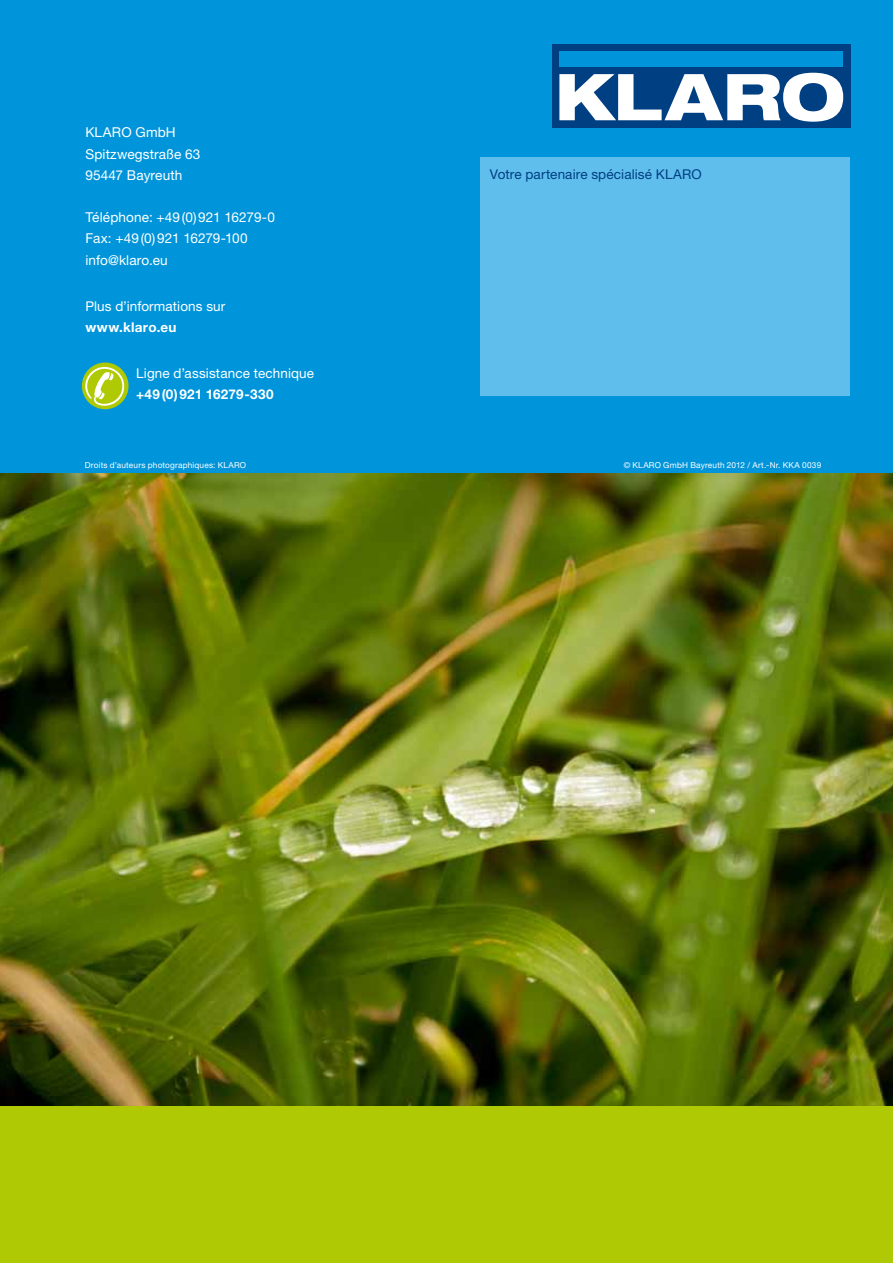
<style>
.page{position:relative;width:893px;height:1263px;background:#fff}
.page>*{position:absolute;margin:0;border:0;box-sizing:border-box;transform-origin:0 0}
.t1{font:13.65px/21.1px "Helvetica Neue LT Pro";letter-spacing:.005em;color:#fff}
.t2{font:13.5px "Helvetica Neue LT Pro";letter-spacing:.01em;color:#fff}
.t3{font:13.5px "Helvetica Neue LT Pro";letter-spacing:.01em;color:#003f82}
.t4{font:700 13.5px "Helvetica Neue LT Pro";letter-spacing:.02em;color:#fff}
.t5{font:8.25px "Helvetica Neue LT Pro";letter-spacing:.025em;color:#fff}
</style>
<div class="page">
<div style="left:0;top:0;width:893px;height:474px;background:#0095db"></div>
<div style="left:0;top:1105px;width:893px;height:158px;background:#afca05"></div>
<img style="left:0;top:474px;width:893px;height:631px">
<div style="left:480px;top:158px;width:370px;height:238px;background:#5fbeec"></div>
<svg style="left:82px;top:362px;width:47px;height:47px"></svg>
<svg style="left:85px;top:367px;width:39px;height:39px;background:#bad552"></svg>
<div style="left:552px;top:44px;width:298px;height:84px;background:#003f82"></div>
<svg style="left:559px;top:73px;width:284px;height:49px"></svg>
<div style="left:559px;top:52px;width:284px;height:15px;background:#0095db"></div>
<p class="t1" style="left:85px;top:122px;width:117px">KLARO GmbH<br>Spitzwegstraße 63<br>95447 Bayreuth</p>
<p class="t1" style="left:85px;top:207px;width:191px">Téléphone: +49(0)921 16279-0<br>Fax: +49(0)921 16279-100 info@klaro.eu</p>
<p class="t2" style="left:85px;top:298px;width:142px">Plus d’informations sur</p>
<p class="t4" style="left:85px;top:318px;width:93px">www.klaro.eu</p>
<p class="t2" style="left:136px;top:365px;width:179px">Ligne d’assistance technique</p>
<p class="t4" style="left:136px;top:386px;width:139px">+49(0)921 16279-330</p>
<p class="t3" style="left:490px;top:166px;width:213px">Votre partenaire spécialisé KLARO</p>
<p class="t5" style="left:85px;top:460px;width:163px">Droits d’auteurs photographiques: KLARO</p>
<p class="t5" style="left:624px;top:460px;width:199px">© KLARO GmbH Bayreuth 2012 / Art.-Nr. KKA 0039</p>
</div>
